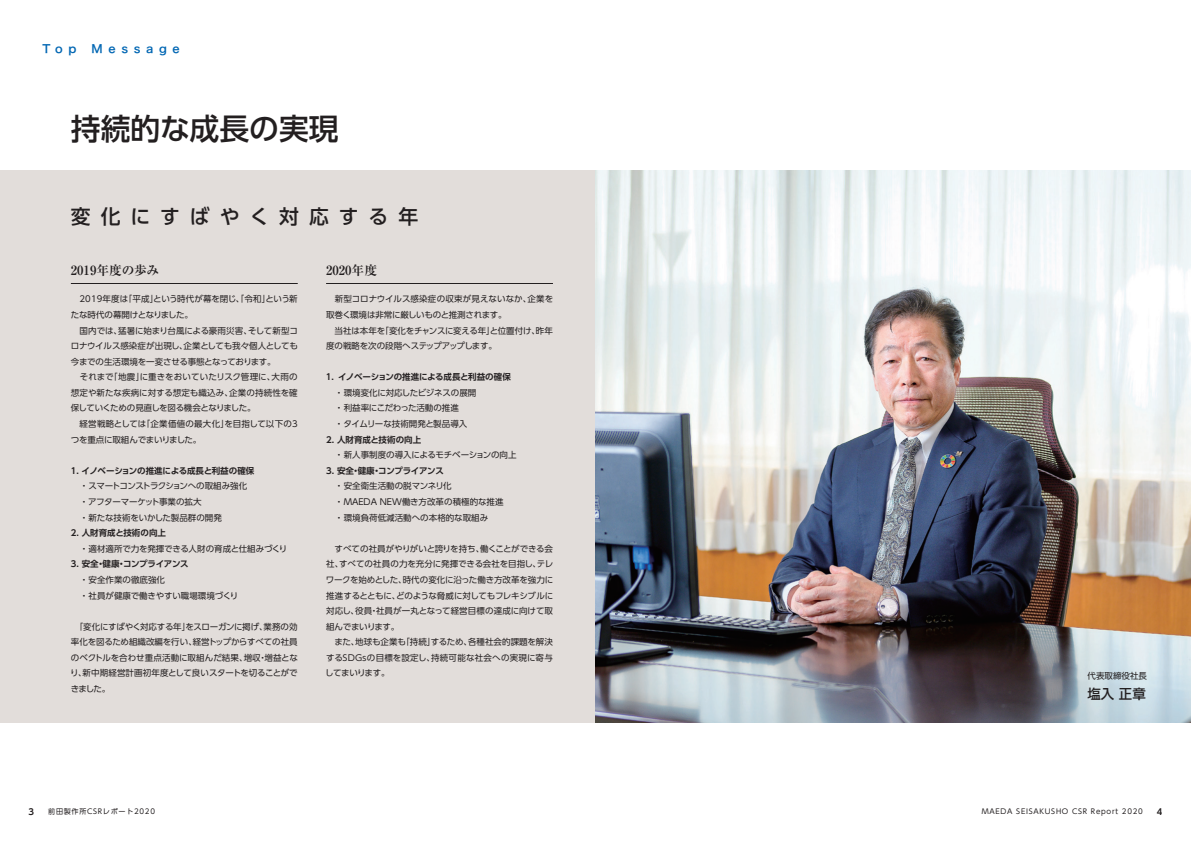
<style>
.page{position:relative;width:1191px;height:842px;background:#fff}
.page>*{position:absolute;margin:0;border:0;box-sizing:border-box;transform-origin:0 0}
.t1{font:500 29.8px "UD Shin Go Pro";color:#231f20}
.t2{font:500 19.8px "UD Shin Go Pro";letter-spacing:.5em;color:#231f20}
.t3{font:500 13.5px "UD Shin Go Pro";color:#231f20}
.t4{font:700 12.8px "Ryumin Pro";color:#231f20}
.t5{font:11.3px "Hira Kaku Std W6";letter-spacing:.5em;color:#0166b3}
.t6{font:8.5px/15.6px "UD Shin Go Pro";letter-spacing:-.01em;color:#231f20}
.t7{font:700 8.5px "UD Shin Go Pro De";letter-spacing:-.02em;color:#231f20}
.t8{font:700 8.5px "UD Shin Go Pro De";color:#231f20}
.t9{font:7.1px "UD Shin Go Pro";letter-spacing:.1em;color:#231f20}
</style>
<div class="page">
<div style="left:0;top:170px;width:1191px;height:553px;background:#e2ddda"></div>
<img style="left:595px;top:170px;width:596px;height:553px">
<hr style="left:71px;top:283px;width:227px;height:1px;background:#231f20">
<hr style="left:326px;top:283px;width:227px;height:1px;background:#231f20">
<h3 class="t5" style="left:43px;top:40px;width:35px">Top</h3>
<h3 class="t5" style="left:92px;top:40px;width:90px">Message</h3>
<h1 class="t1" style="left:71px;top:104px;width:269px">持続的な成長の実現</h1>
<h2 class="t2" style="left:71px;top:201px;width:349px">変化にすばやく対応する年</h2>
<h3 class="t4" style="left:71px;top:260px;width:90px">2019年度の歩み</h3>
<p class="t6" style="left:71px;top:291px;width:229px">　2019年度は「平成」という時代が幕を閉じ、「令和」という新たな時代の幕開けとなりました。<br>　国内では、猛暑に始まり台風による豪雨災害、そして新型コロナウイルス感染症が出現し、企業としても我々個人としても今までの生活環境を一変させる事態となっております。<br>　それまで「地震」に重きをおいていたリスク管理に、大雨の想定や新たな疾病に対する想定も織込み、企業の持続性を確保していくための見直しを図る機会となりました。<br>　経営戦略としては「企業価値の最大化」を目指して以下の3つを重点に取組んでまいりました。</p>
<p class="t7" style="left:71px;top:464px;width:185px">1. イノベーションの推進による成長と利益の確保</p>
<p class="t6" style="left:80px;top:478px;width:169px;text-indent:-6px">　・スマートコンストラクションへの取組み強化・アフターマーケット事業の拡大<br>・新たな技術をいかした製品群の開発</p>
<p class="t8" style="left:71px;top:526px;width:97px">2. 人財育成と技術の向上</p>
<p class="t6" style="left:80px;top:540px;width:209px">・適材適所で力を発揮できる人財の育成と仕組みづくり</p>
<p class="t7" style="left:71px;top:557px;width:119px">3. 安全・健康・コンプライアンス</p>
<p class="t6" style="left:74px;top:572px;width:166px;text-indent:6px">・安全作業の徹底強化<br>　・社員が健康で働きやすい職場環境づくり</p>
<p class="t6" style="left:70px;top:618px;width:229px;text-align:justify">　「変化にすばやく対応する年」をスローガンに掲げ、業務の効率化を図るため組織改編を行い、経営トップからすべての社員のベクトルを合わせ重点活動に取組んだ結果、増収・増益となり、新中期経営計画初年度として良いスタートを切ることができました。</p>
<h3 class="t4" style="left:326px;top:260px;width:53px">2020年度</h3>
<p class="t6" style="left:326px;top:291px;width:229px">　新型コロナウイルス感染症の収束が見えないなか、企業を取巻く環境は非常に厳しいものと推測されます。<br>　当社は本年を「変化をチャンスに変える年」と位置付け、昨年度の戦略を次の段階へステップアップします。</p>
<p class="t7" style="left:324px;top:370px;width:188px">１．イノベーションの推進による成長と利益の確保</p>
<p class="t6" style="left:329px;top:385px;width:149px">　・環境変化に対応したビジネスの展開　・利益率にこだわった活動の推進</p>
<p class="t6" style="left:335px;top:416px;width:134px">・タイムリーな技術開発と製品導入</p>
<p class="t8" style="left:326px;top:432px;width:97px">2. 人財育成と技術の向上</p>
<p class="t6" style="left:335px;top:447px;width:183px">・新人事制度の導入によるモチベーションの向上</p>
<p class="t7" style="left:326px;top:464px;width:119px">3. 安全・健康・コンプライアンス</p>
<p class="t6" style="left:329px;top:478px;width:176px;text-indent:6px">・安全衛生活動の脱マンネリ化<br>　・MAEDA NEW働き方改革の積極的な推進　・環境負荷低減活動への本格的な取組み</p>
<p class="t6" style="left:325px;top:540px;width:229px">　すべての社員がやりがいと誇りを持ち、働くことができる会社、すべての社員の力を充分に発揮できる会社を目指し、テレワークを始めとした、時代の変化に沿った働き方改革を強力に推進するとともに、どのような脅威に対してもフレキシブルに対応し、役員・社員が一丸となって経営目標の達成に向けて取組んでまいります。<br>　また、地球も企業も「持続」するため、各種社会的課題を解決するＳＤＧｓの目標を設定し、持続可能な社会への実現に寄与してまいります。</p>
<p class="t6" style="left:1087px;top:668px;width:61px">代表取締役社長</p>
<h3 class="t3" style="left:1087px;top:682px;width:60px">塩入 正章</h3>
<p class="t7" style="left:28px;top:805px;width:7px">3</p>
<p class="t9" style="left:48px;top:806px;width:108px">前田製作所CSRレポート2020</p>
<p class="t9" style="left:982px;top:806px;width:162px">MAEDA SEISAKUSHO CSR Report 2020</p>
<p class="t7" style="left:1157px;top:805px;width:7px">4</p>
</div>
